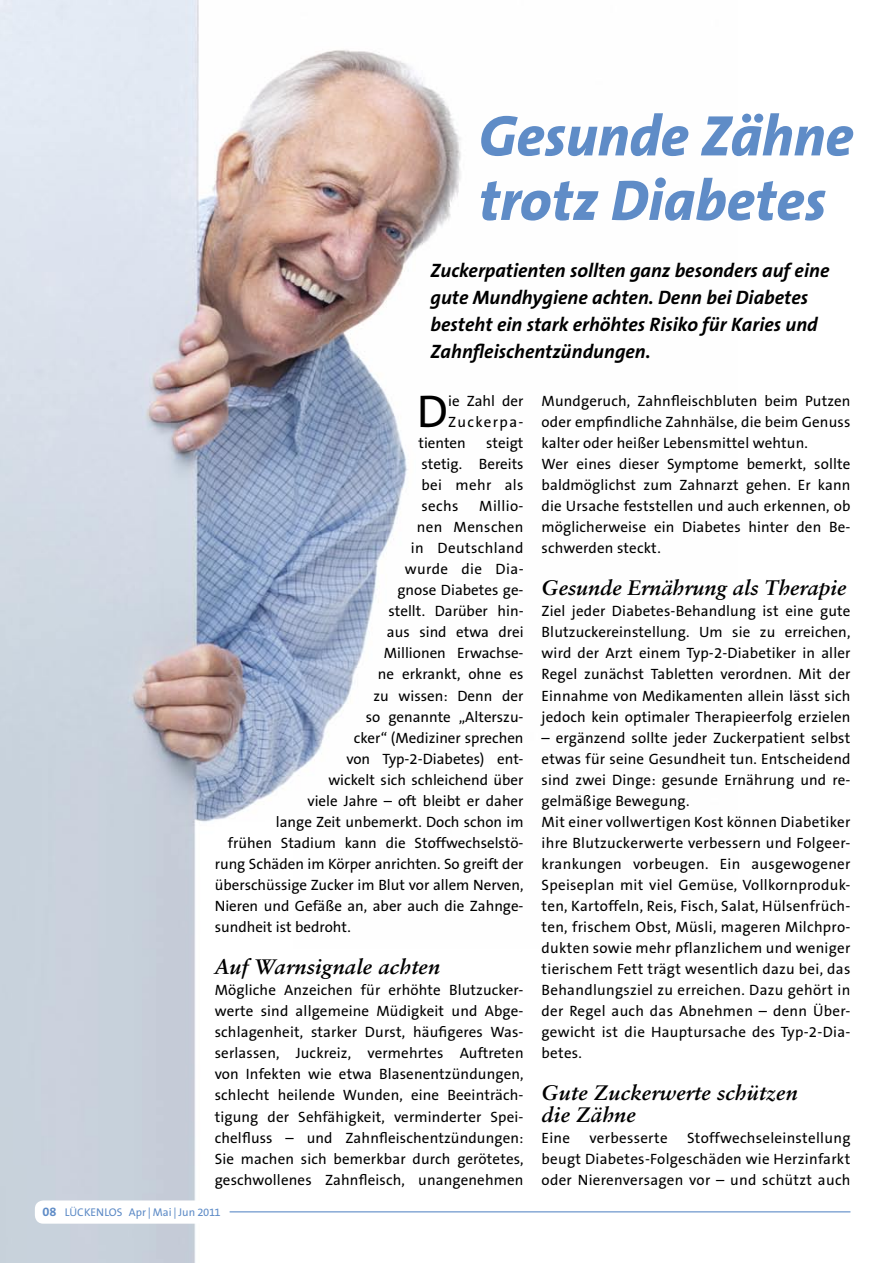
<style>
.page{position:relative;width:893px;height:1263px;background:#fff}
.page>*{position:absolute;margin:0;border:0;box-sizing:border-box;transform-origin:0 0}
.Lückenlos_Head{font:italic 800 57.75px/64.5px "The Sans B8";letter-spacing:-.005em;color:#5f8cc7}
.Lückenlos_Lauftext{font:46.2px "The Sans B5 Plain";color:#000}
.Kleine_Head_Lauftext_SABON{font:italic 700 21px "Sabon";letter-spacing:.01em;color:#000}
.Lückenlos_IntroLauftext{font:italic 700 19.5px/27px "The Sans B7";color:#000}
.Lückenlos_Lauftext-2{font:15px/21px "The Sans B5 Plain";color:#000;text-align:justify}
.Lückenlos_Lauftext-3{font:15px "The Sans B5 Plain";letter-spacing:.025em;color:#000}
.Lückenlos_Lauftext-4{font:15px "The Sans B5 Plain";letter-spacing:.02em;color:#000}
.Lückenlos_Lauftext-5{font:15px "The Sans B5 Plain";letter-spacing:.095em;color:#000}
.t1{font:11.25px "The Sans B5 Plain";letter-spacing:-.005em;color:#5f8cc7}
.s1{font-family:"The Sans B7";font-weight:700;font-size:12.75px}
</style>
<div class="page">
<img style="left:0;top:0;width:737px;height:1263px">
<svg style="left:35px;top:1200px;width:194px;height:24px"></svg>
<hr style="left:230px;top:1211px;width:620px;height:1px;background:#5f8cc7">
<p class="Lückenlos_Head" style="left:479px;top:105px;width:376px">Gesunde Zähne trotz Diabetes</p>
<p class="Lückenlos_IntroLauftext" style="left:431px;top:257px;width:400px">Zuckerpatienten sollten ganz besonders auf eine gute Mundhygiene achten. Denn bei Diabetes besteht ein stark erhöhtes Risiko für Karies und Zahnfleischentzündungen.</p>
<p class="Lückenlos_Lauftext" style="left:417px;top:386px;width:33px">D</p>
<p class="Lückenlos_Lauftext-2" style="left:448px;top:391px;width:77px">ie Zahl der</p>
<p class="Lückenlos_Lauftext-5" style="left:448px;top:414px;width:77px">Zuckerpa-</p>
<p class="Lückenlos_Lauftext-2" style="left:418px;top:433px;width:49px">tienten</p>
<p class="Lückenlos_Lauftext-2" style="left:421px;top:433px;width:104px;text-indent:65px">steigt stetig. Bereits bei mehr als sechs</p>
<p class="Lückenlos_Lauftext-2" style="left:479px;top:496px;width:46px">Millio-</p>
<p class="Lückenlos_Lauftext-3" style="left:417px;top:519px;width:108px">nen Menschen</p>
<p class="Lückenlos_Lauftext-3" style="left:411px;top:540px;width:114px">in Deutschland</p>
<p class="Lückenlos_Lauftext-3" style="left:405px;top:561px;width:120px">wurde die Dia-</p>
<p class="Lückenlos_Lauftext-2" style="left:397px;top:580px;width:128px">gnose Diabetes ge-</p>
<p class="Lückenlos_Lauftext-2" style="left:388px;top:601px;width:137px">stellt. Darüber hin-</p>
<p class="Lückenlos_Lauftext-2" style="left:387px;top:622px;width:138px">aus sind etwa drei</p>
<p class="Lückenlos_Lauftext-2" style="left:384px;top:643px;width:141px">Millionen Erwachse-</p>
<p class="Lückenlos_Lauftext-2" style="left:378px;top:664px;width:147px">ne erkrankt, ohne es</p>
<p class="Lückenlos_Lauftext-2" style="left:373px;top:685px;width:152px">zu wissen: Denn der</p>
<p class="Lückenlos_Lauftext-2" style="left:366px;top:706px;width:159px">so genannte „Alterszu-</p>
<p class="Lückenlos_Lauftext-2" style="left:354px;top:727px;width:171px">cker“ (Mediziner sprechen</p>
<p class="Lückenlos_Lauftext-2" style="left:346px;top:748px;width:179px">von Typ-2-Diabetes) ent-</p>
<p class="Lückenlos_Lauftext-2" style="left:328px;top:769px;width:197px">wickelt sich schleichend über</p>
<p class="Lückenlos_Lauftext-2" style="left:307px;top:791px;width:218px">viele Jahre – oft bleibt er daher</p>
<p class="Lückenlos_Lauftext-2" style="left:276px;top:812px;width:249px">lange Zeit unbemerkt. Doch schon im</p>
<p class="Lückenlos_Lauftext-2" style="left:228px;top:833px;width:297px">frühen Stadium kann die Stoffwechselstö-</p>
<p class="Lückenlos_Lauftext-2" style="left:215px;top:854px;width:310px">rung Schäden im Körper anrichten. So greift der</p>
<p class="Lückenlos_Lauftext-2" style="left:215px;top:875px;width:310px">überschüssige Zucker im Blut vor allem Nerven,</p>
<p class="Lückenlos_Lauftext-2" style="left:215px;top:896px;width:310px">Nieren und Gefäße an, aber auch die Zahnge-</p>
<p class="Lückenlos_Lauftext-2" style="left:215px;top:917px;width:138px">sundheit ist bedroht.</p>
<p class="Kleine_Head_Lauftext_SABON" style="left:215px;top:954px;width:227px">Auf Warnsignale achten</p>
<p class="Lückenlos_Lauftext-2" style="left:215px;top:980px;width:310px">Mögliche Anzeichen für erhöhte Blutzucker&shy;werte sind allgemeine Müdigkeit und Abge&shy;schlagenheit, starker Durst, häufigeres Was&shy;serlassen, Juckreiz, vermehrtes Auftreten von Infekten wie etwa Blasenentzündungen, schlecht heilende Wunden, eine Beeinträch&shy;tigung der Sehfähigkeit, verminderter Spei&shy;chelfluss – und Zahnfleischentzündungen:<br>Sie machen sich bemerkbar durch gerötetes, geschwollenes Zahnfleisch, unangenehmen</p>
<p class="t1" style="left:43px;top:1206px;width:180px"><span class="s1">08</span> LÜCKENLOS Apr | Mai | Jun 2011</p>
<p class="Lückenlos_Lauftext-2" style="left:542px;top:391px;width:310px">Mundgeruch, Zahnfleischbluten beim Putzen oder empfindliche Zahnhälse, die beim Genuss kalter oder heißer Lebensmittel wehtun.</p>
<p class="Lückenlos_Lauftext-2" style="left:542px;top:454px;width:310px">Wer eines dieser Symptome bemerkt, sollte baldmöglichst zum Zahnarzt gehen. Er kann die Ursache feststellen und auch erkennen, ob möglicherweise ein Diabetes hinter den Be&shy;schwerden steckt.</p>
<p class="Kleine_Head_Lauftext_SABON" style="left:542px;top:575px;width:306px">Gesunde Ernährung als Therapie</p>
<p class="Lückenlos_Lauftext-2" style="left:542px;top:601px;width:310px">Ziel jeder Diabetes-Behandlung ist eine gute Blutzuckereinstellung. Um sie zu erreichen, wird der Arzt einem Typ-2-Diabetiker in aller Regel zunächst Tabletten verordnen. Mit der Einnahme von Medikamenten allein lässt sich jedoch kein optimaler Therapieerfolg erzielen</p>
<p class="Lückenlos_Lauftext-2" style="left:542px;top:727px;width:310px">– ergänzend sollte jeder Zuckerpatient selbst etwas für seine Gesundheit tun. Entscheidend sind zwei Dinge: gesunde Ernährung und re&shy;gelmäßige Bewegung.</p>
<p class="Lückenlos_Lauftext-2" style="left:542px;top:812px;width:310px">Mit einer vollwertigen Kost können Diabetiker ihre Blutzuckerwerte verbessern und Folgeer&shy;krankungen vorbeugen. Ein ausgewogener Speiseplan mit viel Gemüse, Vollkornproduk&shy;ten, Kartoffeln, Reis, Fisch, Salat, Hülsenfrüch&shy;ten, frischem Obst, Müsli, mageren Milchpro&shy;dukten sowie mehr pflanzlichem und weniger tierischem Fett trägt wesentlich dazu bei, das Behandlungsziel zu erreichen. Dazu gehört in der Regel auch das Abnehmen – denn Über&shy;gewicht ist die Hauptursache des Typ-2-Dia&shy;betes.</p>
<p class="Kleine_Head_Lauftext_SABON" style="left:542px;top:1080px;width:258px">Gute Zuckerwerte schützen</p>
<p class="Kleine_Head_Lauftext_SABON" style="left:542px;top:1101px;width:96px">die Zähne</p>
<p class="Lückenlos_Lauftext-2" style="left:542px;top:1127px;width:30px">Eine</p>
<p class="Lückenlos_Lauftext-4" style="left:589px;top:1129px;width:80px">verbesserte</p>
<p class="Lückenlos_Lauftext-2" style="left:542px;top:1127px;width:310px;text-indent:145px">Stoffwechseleinstellung beugt Diabetes-Folgeschäden wie Herzinfarkt oder Nierenversagen vor – und schützt auch</p>
</div>
